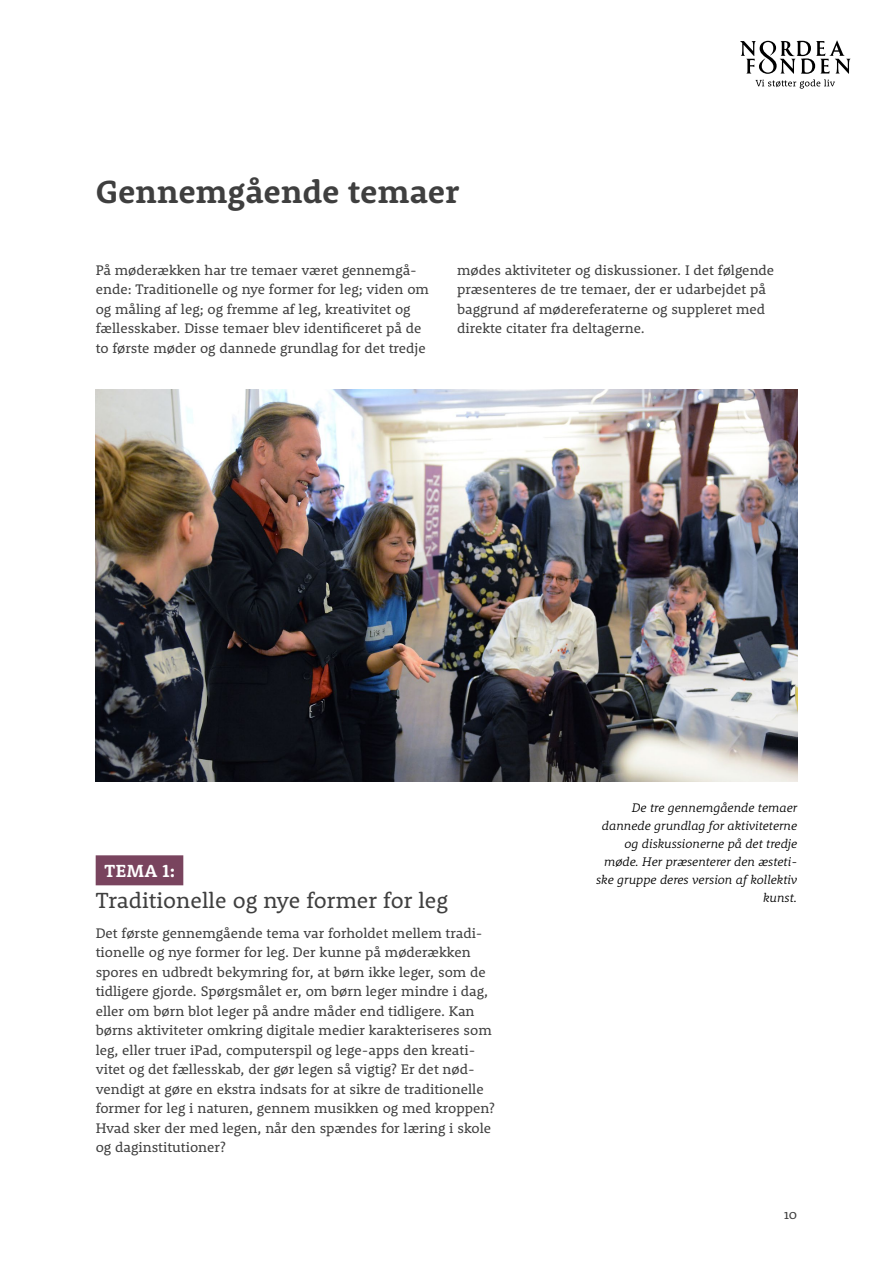
<style>
.page{position:relative;width:893px;height:1263px;background:#fff}
.page>*{position:absolute;margin:0;border:0;box-sizing:border-box;transform-origin:0 0}
.Hovedrubrik{font:700 33px "Rooney";color:#3f3f3f}
.Rubrik{font:22.5px "Rooney";color:#3f3f3f}
.Rubrik-2{font:700 18px "Rooney";color:#fff}
.Brød{font:14.25px/19.5px "Rooney";color:#3f3f3f}
.t1{font:13.5px "Rooney";color:#3f3f3f}
.Billedtekst_bagkant{font:italic 300 12.75px/18px "Rooney";color:#000;text-align:right}
</style>
<div class="page">
<svg style="left:740px;top:40px;width:110px;height:49px"></svg>
<img style="left:96px;top:389px;width:701px;height:393px">
<div style="left:96px;top:855px;width:87px;height:30px;background:#79445e"></div>
<p class="Hovedrubrik" style="left:96px;top:170px;width:365px">Gennemgående temaer</p>
<p class="Brød" style="left:96px;top:260px;width:335px">På møderækken har tre temaer været gennemgå&shy;ende: Traditionelle og nye former for leg; viden om og måling af leg; og fremme af leg, kreativitet og fællesskaber. Disse temaer blev identificeret på de to første møder og dannede grundlag for det tredje</p>
<p class="Brød" style="left:457px;top:260px;width:319px">mødes aktiviteter og diskussioner. I det følgende præsenteres de tre temaer, der er udarbejdet på baggrund af mødereferaterne og suppleret med direkte citater fra deltagerne.</p>
<p class="Rubrik-2" style="left:104px;top:858px;width:72px">TEMA 1:</p>
<p class="Rubrik" style="left:96px;top:885px;width:354px">Traditionelle og nye former for leg</p>
<p class="Brød" style="left:96px;top:923px;width:400px">Det første gennemgående tema var forholdet mellem tradi&shy;tionelle og nye former for leg. Der kunne på møderækken spores en udbredt bekymring for, at børn ikke leger, som de tidligere gjorde. Spørgsmålet er, om børn leger mindre i dag, eller om børn blot leger på andre måder end tidligere. Kan børns aktiviteter omkring digitale medier karakteriseres som leg, eller truer iPad, computerspil og lege-apps den kreati&shy;vitet og det fællesskab, der gør legen så vigtig? Er det nød&shy;vendigt at gøre en ekstra indsats for at sikre de traditionelle former for leg i naturen, gennem musikken og med kroppen?<br>Hvad sker der med legen, når den spændes for læring i skole og daginstitutioner?</p>
<p class="Billedtekst_bagkant" style="left:596px;top:798px;width:203px">De tre gennemgående temaer dannede grundlag for aktiviteterne og diskussionerne på det tredje møde. Her præsenterer den æsteti&shy;ske gruppe deres version af kollektiv kunst.</p>
<p class="t1" style="left:784px;top:1206px;width:15px">10</p>
</div>
